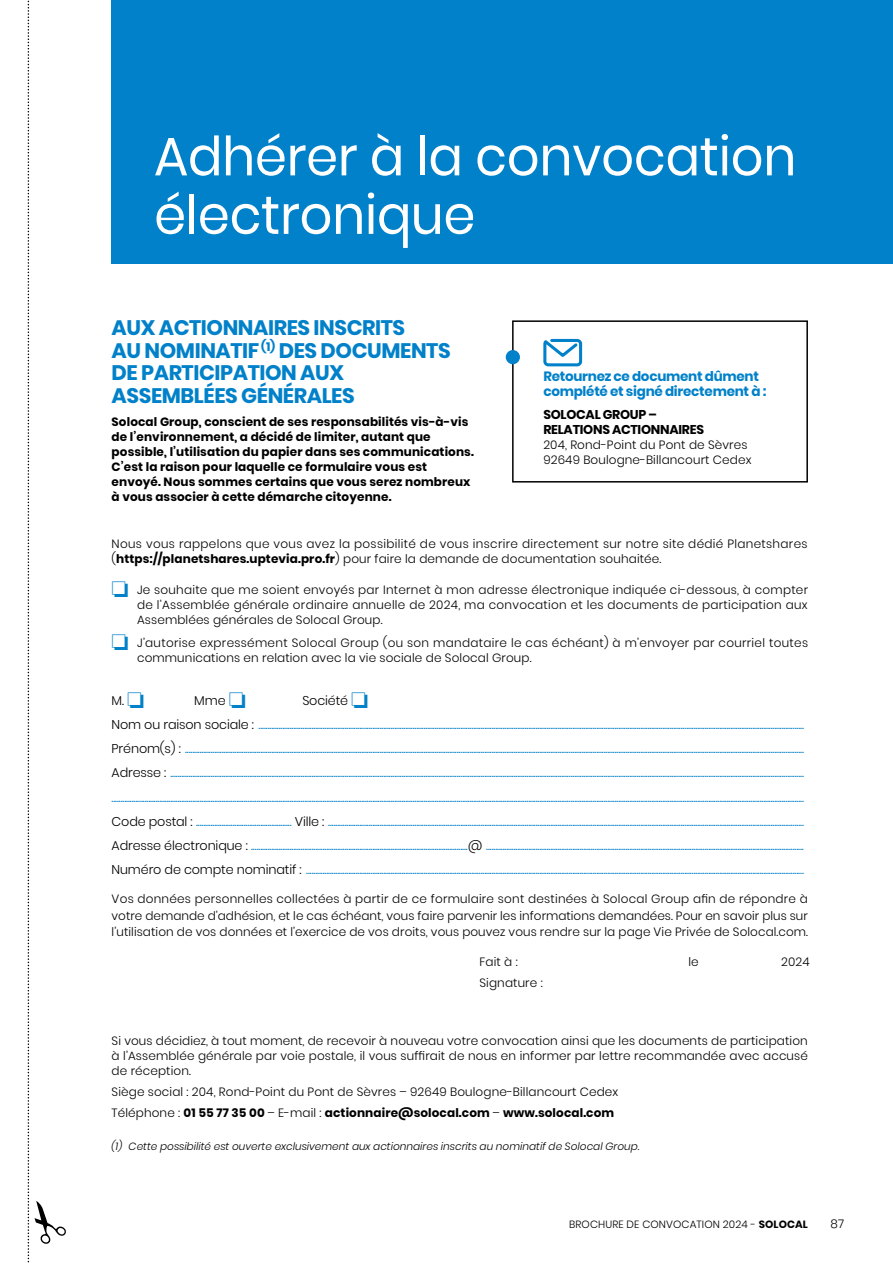
<style>
.page{position:relative;width:893px;height:1263px;background:#fff}
.page>*{position:absolute;margin:0;border:0;box-sizing:border-box;transform-origin:0 0}
.t1{font:54px/58.5px "Poppins";letter-spacing:-.005em;color:#fff;scale:.95 1}
.t2{font:700 21px/22.5px "Poppins";letter-spacing:-.02em;color:#0081c9}
.t3{font:700 13.5px/15px "Poppins";letter-spacing:-.02em;color:#0081c9}
.t4{font:300 12.75px/24.2px "Poppins";letter-spacing:-.01em;color:#0081c9}
.t5{font:700 12.75px/15px "Poppins";letter-spacing:-.02em;color:#000}
.t6{font:300 12.75px "Poppins";color:#000}
.t7{font:300 12px/15px "Poppins";letter-spacing:.01em;color:#000}
.t8{font:700 12px/15px "Poppins";letter-spacing:.01em;color:#000}
.t9{font:italic 300 10.5px "Poppins";color:#000}
.t10{font:300 10.5px "Poppins";letter-spacing:.01em;color:#000}
.s1{font-weight:700}
.s2{color:#0081c9}
.s3{color:#000}
</style>
<div class="page">
<svg style="left:543px;top:338px;width:40px;height:29px"></svg>
<div style="left:512px;top:320px;width:296px;height:162px;border:2px solid #000"></div>
<div style="left:506px;top:350px;width:14px;height:14px;background:#0081c9;border-radius:50%"></div>
<div style="left:112px;top:0;width:781px;height:264px;background:#0081c9"></div>
<svg style="left:27px;top:0;width:3px;height:1263px"></svg>
<h1 class="t1" style="left:154px;top:127px;width:677px">Adhérer à la convocation électronique</h1>
<h2 class="t2" style="left:112px;top:317px;width:341px">AUX ACTIONNAIRES INSCRITS<br>AU NOMINATIF <sup>(1)</sup> DES DOCUMENTS<br>DE PARTICIPATION AUX<br>ASSEMBLÉES GÉNÉRALES</h2>
<p class="t8" style="left:112px;top:414px;width:364px">Solocal Group, conscient de ses responsabilités vis‑à‑vis de l’environnement, a décidé de limiter, autant que possible, l’utilisation du papier dans ses communications.<br>C’est la raison pour laquelle ce formulaire vous est envoyé. Nous sommes certains que vous serez nombreux à vous associer à cette démarche citoyenne.</p>
<p class="t3" style="left:543px;top:369px;width:225px">Retournez ce document dûment complété et signé directement à :</p>
<p class="t5" style="left:543px;top:407px;width:162px">SOLOCAL GROUP –<br>RELATIONS ACTIONNAIRES</p>
<p class="t7" style="left:543px;top:437px;width:210px">204, Rond-Point du Pont de Sèvres<br>92649 Boulogne-Billancourt Cedex</p>
<p class="t7" style="left:112px;top:536px;width:697px">Nous vous rappelons que vous avez la possibilité de vous inscrire directement sur notre site dédié Planetshares (<span class="s1">https://planetshares.uptevia.pro.fr</span>) pour faire la demande de documentation souhaitée.</p>
<p class="t7" style="left:137px;top:582px;width:672px;text-align:justify;text-indent:-26px"><span class="s2">❏</span> Je souhaite que me soient envoyés par Internet à mon adresse électronique indiquée ci-dessous, à compter de l’Assemblée générale ordinaire annuelle de 2024, ma convocation et les documents de participation aux Assemblées générales de Solocal Group.</p>
<p class="t7" style="left:137px;top:635px;width:672px;text-indent:-26px"><span class="s2">❏</span> J’autorise expressément Solocal Group (ou son mandataire le cas échéant) à m’envoyer par courriel toutes communications en relation avec la vie sociale de Solocal Group.</p>
<p class="t4" style="left:112px;top:688px;width:694px;text-indent:191px"><span class="s3">Société</span> ❏<br><span class="s3">Nom ou raison sociale :</span> .........................................................................................................................................................................................................................................................................................................<br><span class="s3">Prénom(s) :</span> .................................................................................................................................................................................................................................................................................................................................................<br><span class="s3">Adresse :</span> ......................................................................................................................................................................................................................................................................................................................................................... .........................................................................................................................................................................................................................................................................................................................................................................................<br><span class="s3">Code postal :</span> .................................................... <span class="s3">Ville :</span> ...................................................................................................................................................................................................................................................................<br><span class="s3">Adresse électronique :</span> ......................................................................................................................<span class="s3">@</span> .............................................................................................................................................................................<br><span class="s3">Numéro de compte nominatif :</span> ...............................................................................................................................................................................................................................................................................</p>
<p class="t6" style="left:112px;top:693px;width:34px">M. <span class="s2">❏</span></p>
<p class="t6" style="left:194px;top:693px;width:53px">Mme <span class="s2">❏</span></p>
<p class="t7" style="left:112px;top:891px;width:698px;line-height:16.5px;text-align:justify">Vos données personnelles collectées à partir de ce formulaire sont destinées à Solocal Group afin de répondre à votre demande d’adhésion, et le cas échéant, vous faire parvenir les informations demandées. Pour en savoir plus sur l’utilisation de vos données et l’exercice de vos droits, vous pouvez vous rendre sur la page Vie Privée de Solocal.com.</p>
<p class="t7" style="left:479px;top:954px;width:40px">Fait à :</p>
<p class="t7" style="left:688px;top:954px;width:12px">le</p>
<p class="t7" style="left:781px;top:954px;width:30px">2024</p>
<p class="t7" style="left:479px;top:975px;width:65px">Signature :</p>
<p class="t7" style="left:112px;top:1033px;width:698px;text-align:justify">Si vous décidiez, à tout moment, de recevoir à nouveau votre convocation ainsi que les documents de participation à l’Assemblée générale par voie postale, il vous suffirait de nous en informer par lettre recommandée avec accusé de réception.</p>
<p class="t7" style="left:112px;top:1081px;width:508px;line-height:21.3px">Siège social : 204, Rond‑Point du Pont de Sèvres – 92649 Boulogne‑Billancourt Cedex<br>Téléphone : <span class="s1">01 55 77 35 00</span> – E‑mail : <span class="s1">actionnaire@solocal.com</span> – <span class="s1">www.solocal.com</span></p>
<p class="t9" style="left:112px;top:1140px;width:529px">(1) Cette possibilité est ouverte exclusivement aux actionnaires inscrits au nominatif de Solocal Group.</p>
<p class="t10" style="left:569px;top:1218px;width:240px">BROCHURE DE CONVOCATION 2024 - <span class="s1">SOLOCAL</span></p>
<p class="t7" style="left:831px;top:1216px;width:15px">87</p>
</div>
